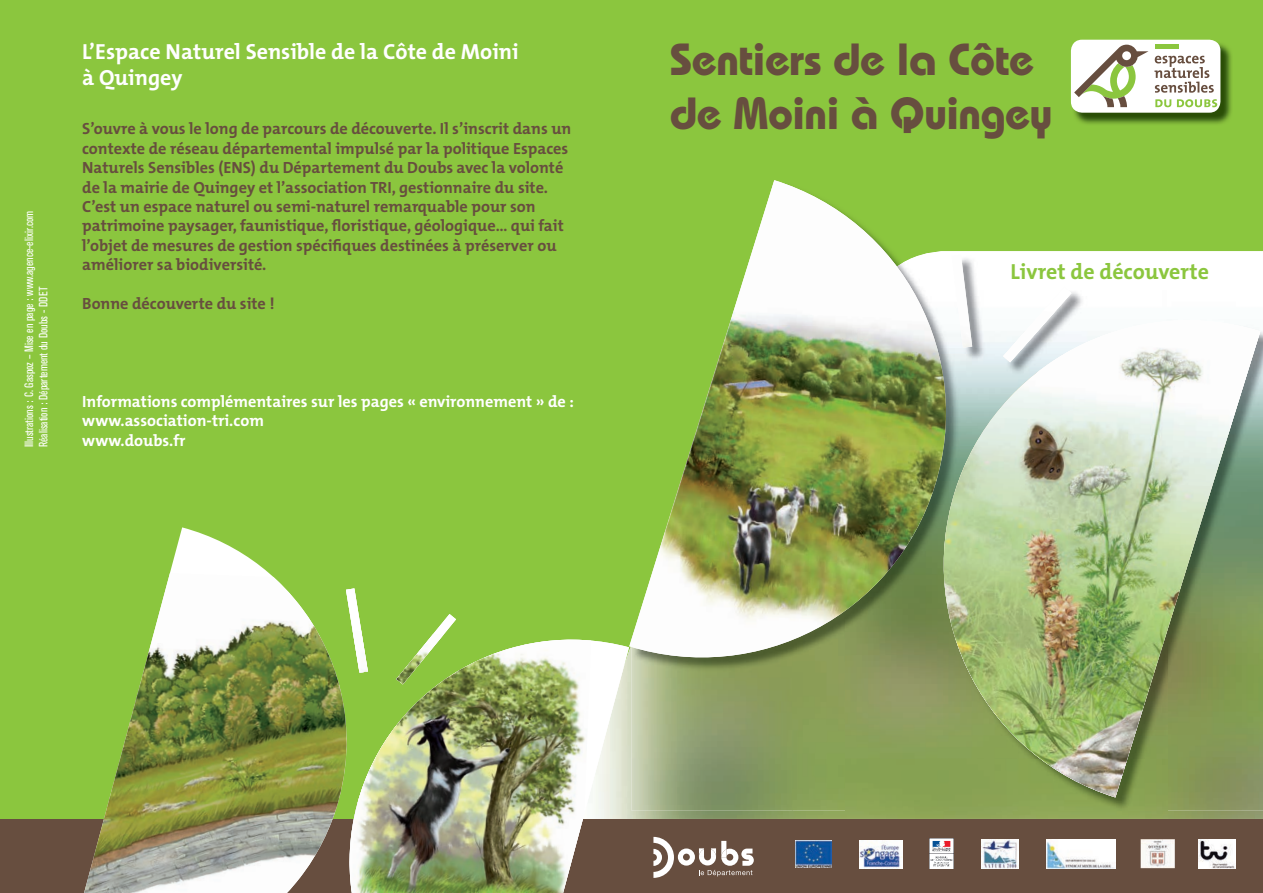
<style>
.page{position:relative;width:1263px;height:893px;background:#8bc63e}
.page>*{position:absolute;margin:0;border:0;box-sizing:border-box;transform-origin:0 0}
.t1{font:700 45px/54px "Bauhaus";letter-spacing:-.01em;color:#674e3f}
.t2{font:700 21.9px/26.4px "The Mix B7";color:#fff}
.t3{font:700 21.9px "The Mix B7";color:#8bc63e}
.t4{font:700 16.2px/19.5px "The Mix B7";color:#674e3f}
.t5{font:700 16.2px/19.5px "The Mix B7";color:#fff}
.t6{font:condensed 12px/14.4px "Akzidenz Grotesk BE";color:#fff}
</style>
<div class="page">
<img style="left:629px;top:797px;width:634px;height:22px">
<img style="left:1073px;top:41px;width:159px;height:83px">
<div style="left:1071px;top:40px;width:149px;height:73px;background:#fff;border-radius:11px"></div>
<svg style="left:1154px;top:56px;width:60px;height:37px"></svg>
<svg style="left:1155px;top:99px;width:16px;height:8px"></svg>
<svg style="left:1177px;top:99px;width:40px;height:8px"></svg>
<hr style="left:1155px;top:45px;width:23px;height:4px;background:#8bc63e">
<svg style="left:1074px;top:45px;width:74px;height:62px"></svg>
<div style="left:0;top:819px;width:1263px;height:74px;background:#674e3f"></div>
<svg style="left:170px;top:527px;width:99px;height:46px;fill:#fff"></svg>
<img style="left:84px;top:573px;width:241px;height:320px">
<img style="left:846px;top:251px;width:417px;height:560px">
<img style="left:792px;top:797px;width:54px;height:14px">
<img style="left:632px;top:797px;width:160px;height:14px">
<svg style="left:737px;top:180px;width:523px;height:119px"></svg>
<img style="left:629px;top:299px;width:631px;height:498px">
<img style="left:1140px;top:839px;width:35px;height:29px">
<img style="left:1198px;top:839px;width:38px;height:29px">
<img style="left:859px;top:840px;width:43px;height:28px">
<img style="left:981px;top:840px;width:37px;height:28px">
<img style="left:1046px;top:840px;width:69px;height:28px">
<img style="left:929px;top:839px;width:24px;height:30px">
<img style="left:796px;top:840px;width:35px;height:27px">
<svg style="left:653px;top:837px;width:101px;height:41px"></svg>
<svg style="left:325px;top:588px;width:304px;height:249px"></svg>
<img style="left:347px;top:631px;width:244px;height:262px">
<p class="t6" style="left:22px;top:447px;width:238px;rotate:-90deg">Illustrations : C. Gaspoz – Mise en page : www.agence-elixir.com<br>Réalisation : Département du Doubs - DDET</p>
<p class="t2" style="left:82px;top:39px;width:438px">L’Espace Naturel Sensible de la Côte de Moini à Quingey</p>
<p class="t4" style="left:82px;top:119px;width:491px">S’ouvre à vous le long de parcours de découverte. Il s’inscrit dans un contexte de réseau départemental impulsé par la politique Espaces Naturels Sensibles (ENS) du Département du Doubs avec la volonté de la mairie de Quingey et l’association TRI, gestionnaire du site.<br>C’est un espace naturel ou semi-naturel remarquable pour son patrimoine paysager, faunistique, floristique, géologique… qui fait l’objet de mesures de gestion spécifiques destinées à préserver ou améliorer sa biodiversité.</p>
<p class="t4" style="left:82px;top:295px;width:194px">Bonne découverte du site !</p>
<p class="t5" style="left:82px;top:392px;width:493px">Informations complémentaires sur les pages « environnement » de : www.association-tri.com<br>www.doubs.fr</p>
<p class="t1" style="left:670px;top:31px;width:384px">Sentiers de la Côte de Moini à Quingey</p>
<p class="t3" style="left:1010px;top:260px;width:200px">Livret de découverte</p>
</div>
